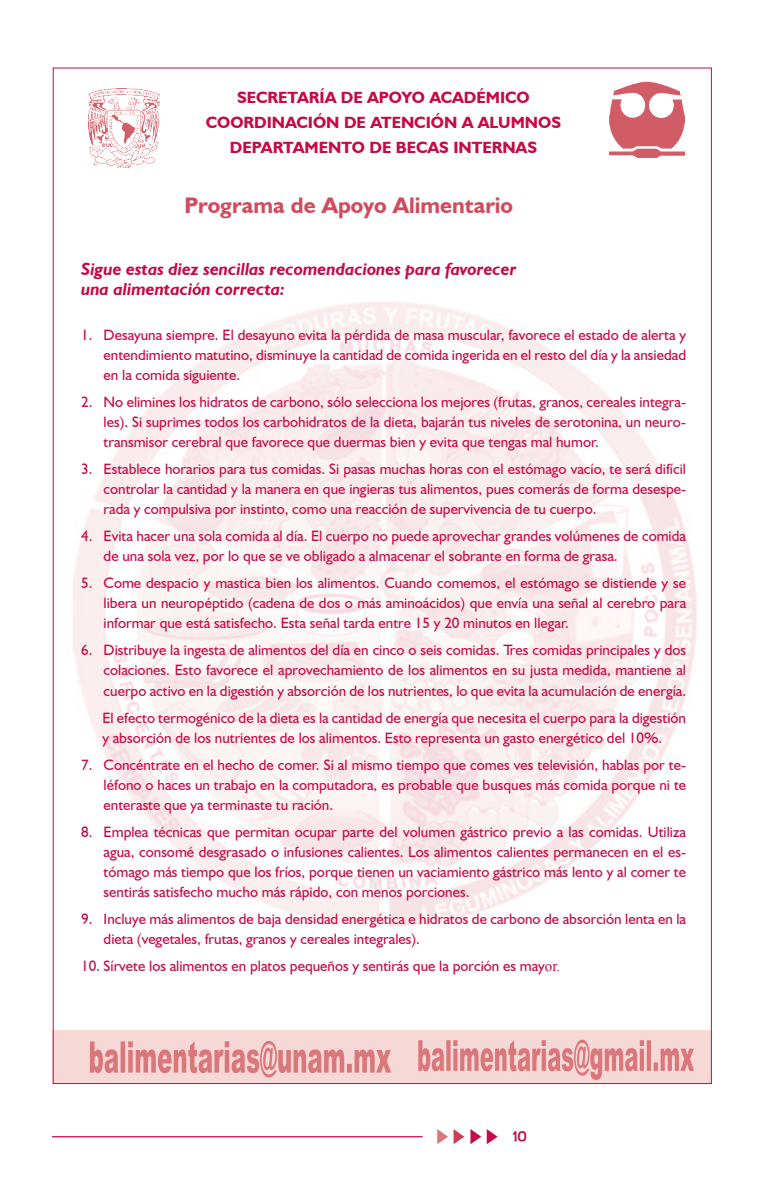
<style>
.page{position:relative;width:765px;height:1190px;background:#fff}
.page>*{position:absolute;margin:0;border:0;box-sizing:border-box;transform-origin:0 0}
.t1{font:700 22.5px "Humanist 521 BT";color:#cf4c5e}
.t2{font:italic 700 17.5px/20px "Humanist 521 BT";color:#c60a45}
.t3{font:700 16.25px "Humanist 521 BT";color:#c60a45}
.t4{font:15px/20px "Humanist 521 BT";color:#c60a45;text-align:justify}
.t5{font:700 15px "Teen";color:#c60a45}
.s1{font-family:"Times New Roman"}
</style>
<div class="page">
<hr style="left:52px;top:1135px;width:371px;height:2px;background:#c60a45">
<svg style="left:487px;top:1129px;width:11px;height:14px"></svg>
<svg style="left:470px;top:1129px;width:11px;height:14px"></svg>
<svg style="left:454px;top:1129px;width:10px;height:14px"></svg>
<svg style="left:437px;top:1129px;width:11px;height:14px"></svg>
<img style="left:73px;top:302px;width:624px;height:625px">
<div style="left:53px;top:1029px;width:659px;height:54px;background:#f6d8d6"></div>
<img style="left:88px;top:88px;width:71px;height:79px">
<img style="left:609px;top:81px;width:76px;height:76px">
<svg style="left:418px;top:1039px;width:276px;height:40px"></svg>
<svg style="left:90px;top:1041px;width:301px;height:36px"></svg>
<p class="t3" style="left:237px;top:87px;width:294px">SECRETARÍA DE APOYO ACADÉMICO</p>
<p class="t3" style="left:206px;top:112px;width:357px">COORDINACIÓN DE ATENCIÓN A ALUMNOS</p>
<p class="t3" style="left:230px;top:137px;width:309px">DEPARTAMENTO DE BECAS INTERNAS</p>
<p class="t1" style="left:185px;top:192px;width:330px">Programa de Apoyo Alimentario</p>
<p class="t2" style="left:81px;top:258px;width:437px">Sigue estas diez sencillas recomendaciones para favorecer una alimentación correcta:</p>
<p class="t4" style="left:104px;top:324px;width:584px;text-indent:-22px">1. Desayuna siempre. El desayuno evita la pérdida de masa muscular, favorece el estado de alerta y entendimiento matutino, disminuye la cantidad de comida ingerida en el resto del día y la ansiedad en la comida siguiente.</p>
<p class="t4" style="left:104px;top:391px;width:584px;text-indent:-22px">2. No elimines los hidratos de carbono, sólo selecciona los mejores (frutas, granos, cereales integra&shy;les). Si suprimes todos los carbohidratos de la dieta, bajarán tus niveles de serotonina, un neuro&shy;transmisor cerebral que favorece que duermas bien y evita que tengas mal humor.</p>
<p class="t4" style="left:104px;top:458px;width:584px;text-indent:-22px">3. Establece horarios para tus comidas. Si pasas muchas horas con el estómago vacío, te será difícil controlar la cantidad y la manera en que ingieras tus alimentos, pues comerás de forma desespe&shy;rada y compulsiva por instinto, como una reacción de supervivencia de tu cuerpo.</p>
<p class="t4" style="left:104px;top:525px;width:584px;text-indent:-22px">4. Evita hacer una sola comida al día. El cuerpo no puede aprovechar grandes volúmenes de comida de una sola vez, por lo que se ve obligado a almacenar el sobrante en forma de grasa.</p>
<p class="t4" style="left:104px;top:573px;width:584px;text-indent:-22px">5. Come despacio y mastica bien los alimentos. Cuando comemos, el estómago se distiende y se libera un neuropéptido (cadena de dos o más aminoácidos) que envía una señal al cerebro para informar que está satisfecho. Esta señal tarda entre 15 y 20 minutos en llegar.</p>
<p class="t4" style="left:104px;top:640px;width:584px;text-indent:-22px">6. Distribuye la ingesta de alimentos del día en cinco o seis comidas. Tres comidas principales y dos colaciones. Esto favorece el aprovechamiento de los alimentos en su justa medida, mantiene al cuerpo activo en la digestión y absorción de los nutrientes, lo que evita la acumulación de energía.</p>
<p class="t4" style="left:102px;top:707px;width:585px">El efecto termogénico de la dieta es la cantidad de energía que necesita el cuerpo para la digestión y absorción de los nutrientes de los alimentos. Esto representa un gasto energético del 10%.</p>
<p class="t4" style="left:104px;top:754px;width:584px;text-indent:-22px">7. Concéntrate en el hecho de comer. Si al mismo tiempo que comes ves televisión, hablas por te&shy;léfono o haces un trabajo en la computadora, es probable que busques más comida porque ni te enteraste que ya terminaste tu ración.</p>
<p class="t4" style="left:104px;top:821px;width:584px;text-indent:-22px">8. Emplea técnicas que permitan ocupar parte del volumen gástrico previo a las comidas. Utiliza agua, consomé desgrasado o infusiones calientes. Los alimentos calientes permanecen en el es&shy;tómago más tiempo que los fríos, porque tienen un vaciamiento gástrico más lento y al comer te sentirás satisfecho mucho más rápido, con menos porciones.</p>
<p class="t4" style="left:104px;top:908px;width:584px;text-indent:-22px">9. Incluye más alimentos de baja densidad energética e hidratos de carbono de absorción lenta en la dieta (vegetales, frutas, granos y cereales integrales).</p>
<p class="t4" style="left:81px;top:955px;width:481px">10. Sírvete los alimentos en platos pequeños y sentirás que la porción es may<span class="s1">or.</span></p>
<p class="t5" style="left:513px;top:1127px;width:16px">10</p>
</div>
